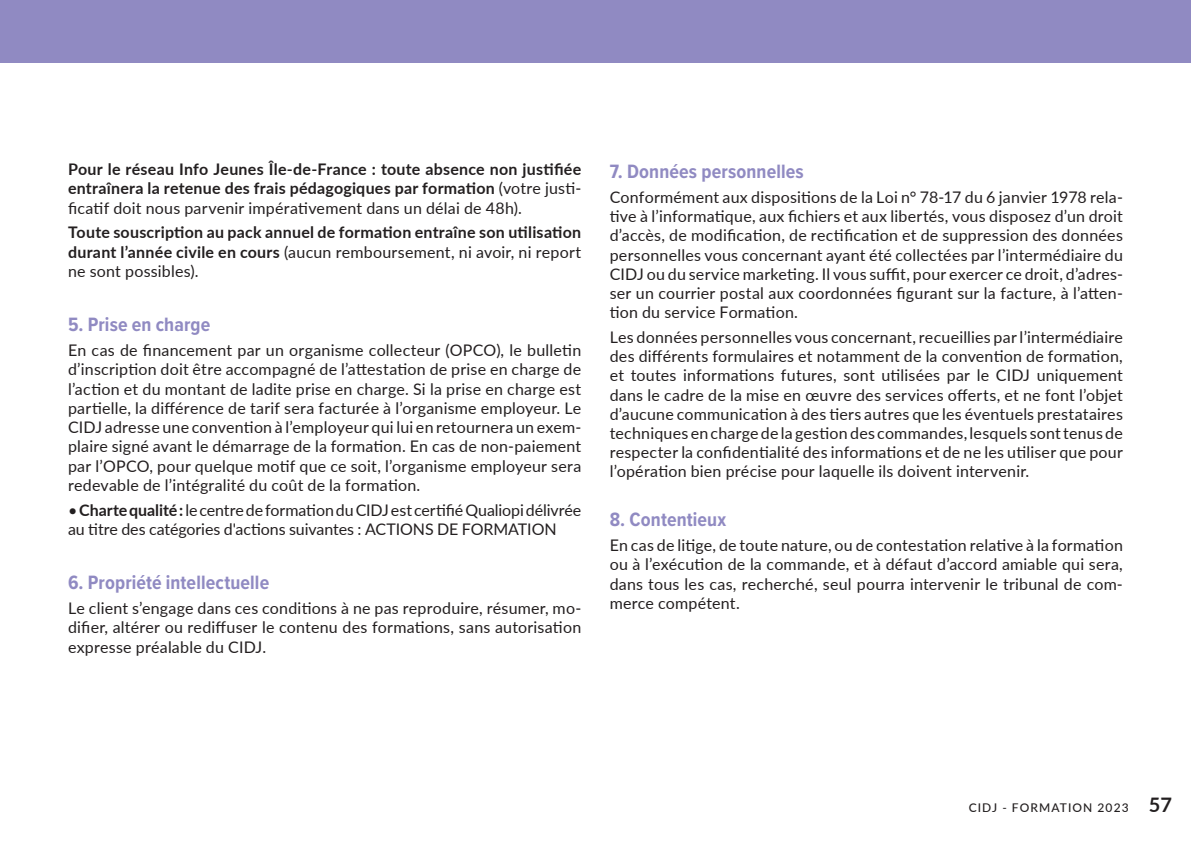
<style>
.page{position:relative;width:1191px;height:842px;background:#fff}
.page>*{position:absolute;margin:0;border:0;box-sizing:border-box;transform-origin:0 0}
.t1{font:700 20px "Proxima Nova Cond";letter-spacing:.005em;color:#908ac2}
.t2{font:16px/19.2px "Lato";letter-spacing:.01em;color:#231f20;text-align:justify}
.t3{font:700 16px/19.2px "Lato";letter-spacing:.015em;color:#231f20;text-align:justify}
.t4{font:500 12px "Lato";letter-spacing:.09em;color:#231f20}
.s1{font-weight:400}
.s2{font-weight:700}
.s3{font-weight:700;font-size:20px}
</style>
<div class="page">
<div style="left:0;top:0;width:1191px;height:62px;background:#908ac2"></div>
<p class="t3" style="left:68px;top:159px;width:515px">Pour le réseau Info Jeunes Île-de-France : toute absence non justifiée entraînera la retenue des frais pédagogiques par formation <span class="s1">(votre justi&shy;ficatif doit nous parvenir impérativement dans un délai de 48h).</span></p>
<p class="t3" style="left:68px;top:222px;width:515px">Toute souscription au pack annuel de formation entraîne son utilisation durant l’année civile en cours <span class="s1">(aucun remboursement, ni avoir, ni report ne sont possibles).</span></p>
<p class="t1" style="left:68px;top:310px;width:144px">5. Prise en charge</p>
<p class="t2" style="left:68px;top:340px;width:515px">En cas de financement par un organisme collecteur (OPCO), le bulletin d’inscription doit être accompagné de l’attestation de prise en charge de l’action et du montant de ladite prise en charge. Si la prise en charge est partielle, la différence de tarif sera facturée à l’organisme employeur. Le CIDJ adresse une convention à l’employeur qui lui en retournera un exem&shy;plaire signé avant le démarrage de la formation. En cas de non-paiement par l’OPCO, pour quelque motif que ce soit, l’organisme employeur sera redevable de l’intégralité du coût de la formation.</p>
<p class="t2" style="left:68px;top:499px;width:515px">• <span class="s2">Charte qualité:</span> le centre de formation du CIDJ est certifié Qualiopi délivrée au titre des catégories d'actions suivantes : ACTIONS DE FORMATION</p>
<p class="t1" style="left:68px;top:568px;width:203px">6. Propriété intellectuelle</p>
<p class="t2" style="left:68px;top:598px;width:515px">Le client s’engage dans ces conditions à ne pas reproduire, résumer, mo&shy;difier, altérer ou rediffuser le contenu des formations, sans autorisation expresse préalable du CIDJ.</p>
<p class="t1" style="left:609px;top:157px;width:196px">7. Données personnelles</p>
<p class="t2" style="left:609px;top:187px;width:515px">Conformément aux dispositions de la Loi n° 78-17 du 6 janvier 1978 rela&shy;tive à l’informatique, aux fichiers et aux libertés, vous disposez d’un droit d’accès, de modification, de rectification et de suppression des données personnelles vous concernant ayant été collectées par l’intermédiaire du CIDJ ou du service marketing. Il vous suffit, pour exercer ce droit, d’adres&shy;ser un courrier postal aux coordonnées figurant sur la facture, à l’atten&shy;tion du service Formation.</p>
<p class="t2" style="left:609px;top:327px;width:515px">Les données personnelles vous concernant, recueillies par l’intermédiaire des différents formulaires et notamment de la convention de formation, et toutes informations futures, sont utilisées par le CIDJ uniquement dans le cadre de la mise en œuvre des services offerts, et ne font l’objet d’aucune communication à des tiers autres que les éventuels prestataires techniques en charge de la gestion des commandes, lesquels sont tenus de respecter la confidentialité des informations et de ne les utiliser que pour l’opération bien précise pour laquelle ils doivent intervenir.</p>
<p class="t1" style="left:609px;top:505px;width:118px">8. Contentieux</p>
<p class="t2" style="left:609px;top:535px;width:515px">En cas de litige, de toute nature, ou de contestation relative à la formation ou à l’exécution de la commande, et à défaut d’accord amiable qui sera, dans tous les cas, recherché, seul pourra intervenir le tribunal de com&shy;merce compétent.</p>
<p class="t4" style="left:968px;top:799px;width:205px">CIDJ - FORMATION 2023 <span class="s3">57</span></p>
</div>
